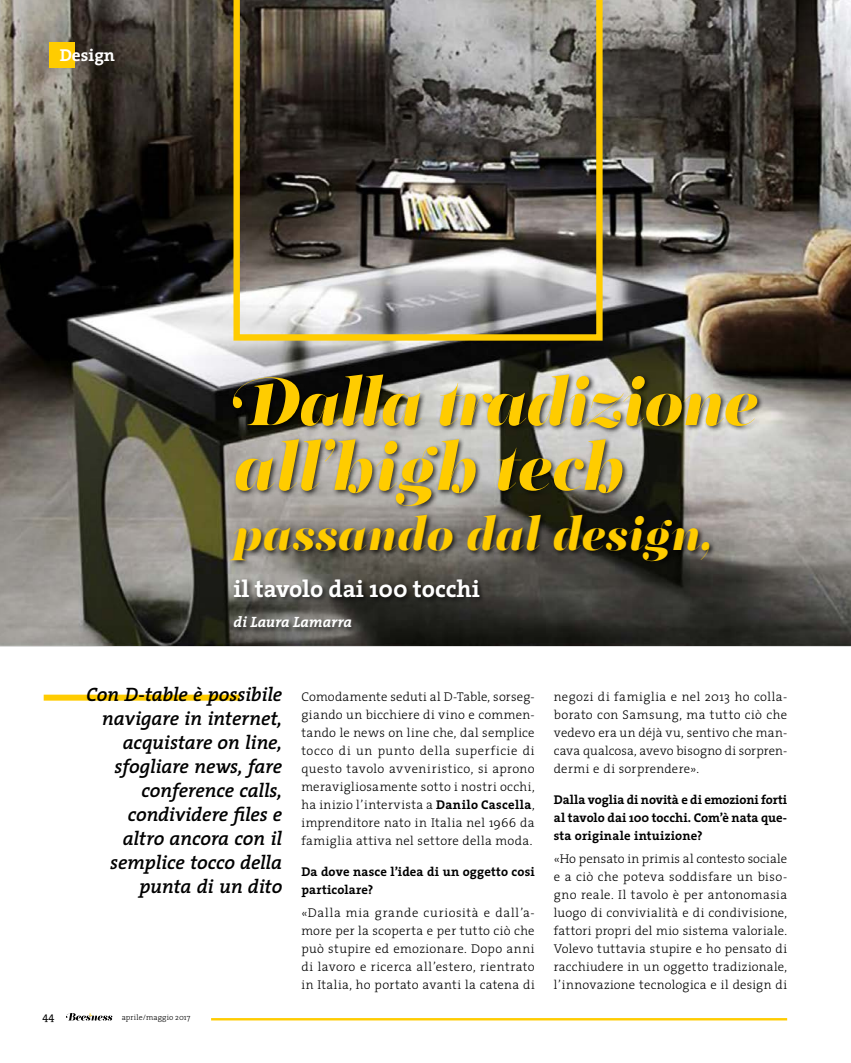
<style>
.page{position:relative;width:851px;height:1063px;background:#fff}
.page>*{position:absolute;margin:0;border:0;box-sizing:border-box;transform-origin:0 0}
.t1{font:900 69px/64.8px "PF Regal Swash Pro";letter-spacing:-.025em;color:#fc0}
.t2{font:900 48px "PF Regal Swash Pro";color:#fc0}
.t3{font:700 24px "The Serif";color:#fff}
.t4{font:italic 600 19.5px/24px "The Serif";letter-spacing:-.015em;color:#000;text-align:right}
.t5{font:700 17.25px "The Serif";color:#fff}
.t6{font:italic 700 15px "The Serif";letter-spacing:-.01em;color:#fff}
.t7{font:300 12.75px/18px "The Serif";letter-spacing:.025em;color:#000;text-align:justify}
.t8{font:700 12.75px/18px "The Serif";letter-spacing:.01em;color:#000}
.t9{font:10.8px "The Serif";color:#000}
.t10{font:300 7.8px "The Serif";letter-spacing:.01em;color:#000}
.s1{font-weight:700}
</style>
<div class="page">
<hr style="left:145px;top:1018px;width:642px;height:2px;background:#fc0">
<svg style="left:66px;top:1013px;width:46px;height:8px"></svg>
<div style="left:122px;top:1014px;width:89px;height:10px;background:#fff"></div>
<img style="left:0;top:0;width:850px;height:646px">
<div style="left:228px;top:372px;width:536px;height:263px;background:#000;opacity:.75"></div>
<svg style="left:233px;top:0;width:369px;height:341px;background:#746e60"></svg>
<div style="left:44px;top:695px;width:196px;height:6px;background:#fc0"></div>
<div style="left:49px;top:43px;width:25px;height:25px;background:#fc0"></div>
<h3 class="t5" style="left:60px;top:41px;width:57px">Design</h3>
<h1 class="t1" style="left:233px;top:369px;width:525px">Dalla tradizione all’high tech</h1>
<h2 class="t2" style="left:233px;top:505px;width:480px">passando dal design,</h2>
<h3 class="t3" style="left:233px;top:568px;width:248px">il tavolo dai 100 tocchi</h3>
<p class="t6" style="left:233px;top:610px;width:120px">di Laura Lamarra</p>
<h3 class="t4" style="left:86px;top:682px;width:197px">Con D-table è possibile navigare in internet, acquistare on line, sfogliare news, fare conference calls, condividere files e altro ancora con il semplice tocco della punta di un dito</h3>
<p class="t9" style="left:43px;top:1008px;width:13px">44</p>
<p class="t10" style="left:122px;top:1011px;width:70px">aprile/maggio 2017</p>
<p class="t7" style="left:301px;top:687px;width:235px">Comodamente seduti al D-Table, sorseg&shy;giando un bicchiere di vino e commen&shy;tando le news on line che, dal semplice tocco di un punto della superficie di questo tavolo avveniristico, si aprono meravigliosamente sotto i nostri occhi, ha inizio l’intervista a <span class="s1">Danilo Cascella</span>, imprenditore nato in Italia nel 1966 da famiglia attiva nel settore della moda.</p>
<p class="t8" style="left:301px;top:863px;width:235px">Da dove nasce l’idea di un oggetto cosi particolare?</p>
<p class="t7" style="left:301px;top:903px;width:235px">«Dalla mia grande curiosità e dall’a&shy;more per la scoperta e per tutto ciò che può stupire ed emozionare. Dopo anni di lavoro e ricerca all’estero, rientrato in Italia, ho portato avanti la catena di</p>
<p class="t7" style="left:553px;top:687px;width:235px">negozi di famiglia e nel 2013 ho colla&shy;borato con Samsung, ma tutto ciò che vedevo era un déjà vu, sentivo che man&shy;cava qualcosa, avevo bisogno di sorpren&shy;dermi e di sorprendere».</p>
<p class="t8" style="left:553px;top:791px;width:235px;text-align:justify">Dalla voglia di novità e di emozioni forti al tavolo dai 100 tocchi. Com’è nata que&shy;sta originale intuizione?</p>
<p class="t7" style="left:553px;top:849px;width:235px">«Ho pensato in primis al contesto sociale e a ciò che poteva soddisfare un biso&shy;gno reale. Il tavolo è per antonomasia luogo di convivialità e di condivisione, fattori propri del mio sistema valoriale.<br>Volevo tuttavia stupire e ho pensato di racchiudere in un oggetto tradizionale, l’innovazione tecnologica e il design di</p>
</div>
